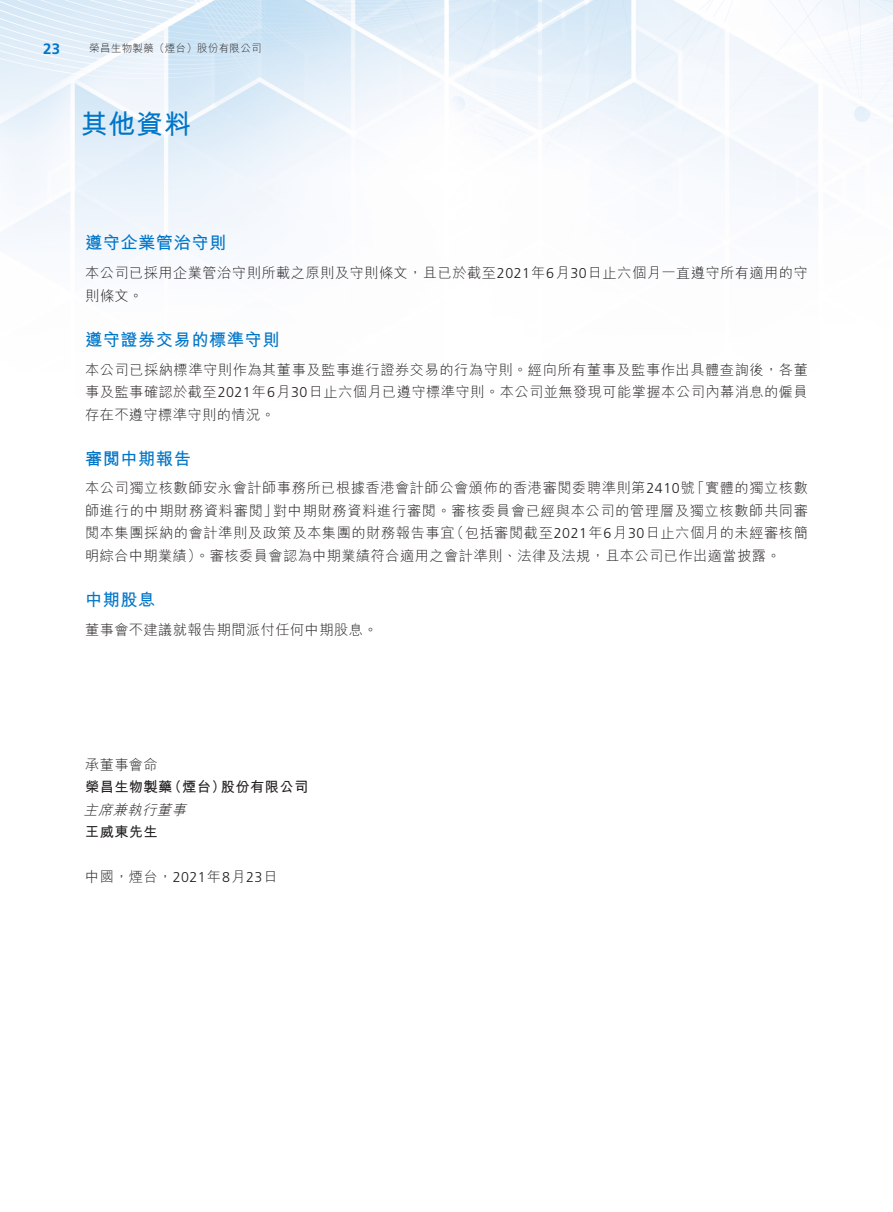
<style>
.page{position:relative;width:893px;height:1212px;background:#fff}
.page>*{position:absolute;margin:0;border:0;box-sizing:border-box;transform-origin:0 0}
.t1{font:700 27px "M Hei HK";color:#0076c8}
.t2{font:700 17.25px "M Hei HK";letter-spacing:.03em;color:#0076c8}
.t3{font:700 15px "Frutiger LT Std";color:#0076c8}
.t4{font:300 14.25px/22.5px "M Hei HK";letter-spacing:.03em;color:#231f20}
.t5{font:700 14.25px "M Hei HK";letter-spacing:.03em;color:#231f20}
.t6{font:italic 300 14.25px "M Hei HK";color:#231f20}
.t7{font:300 10.5px "M Hei HK";letter-spacing:.03em;color:#231f20}
.s1{font-family:"Frutiger LT Std"}
</style>
<div class="page">
<img style="left:0;top:0;width:893px;height:255px">
<p class="t3" style="left:43px;top:40px;width:19px">23</p>
<p class="t7" style="left:89px;top:43px;width:174px">榮昌生物製藥（煙台）股份有限公司</p>
<h1 class="t1" style="left:81px;top:104px;width:112px">其他資料</h1>
<p class="t2" style="left:85px;top:230px;width:143px">遵守企業管治守則</p>
<p class="t4" style="left:85px;top:261px;width:724px">本公司已採用企業管治守則所載之原則及守則條文，且已於截至<span class="s1">2021</span>年<span class="s1">6</span>月<span class="s1">30</span>日止六個月一直遵守所有適用的守則條文。</p>
<p class="t2" style="left:85px;top:327px;width:196px">遵守證券交易的標準守則</p>
<p class="t4" style="left:85px;top:358px;width:724px;text-align:justify">本公司已採納標準守則作為其董事及監事進行證券交易的行為守則。經向所有董事及監事作出具體查詢後，各董事及監事確認於截至<span class="s1">2021</span>年<span class="s1">6</span>月<span class="s1">30</span>日止六個月已遵守標準守則。本公司並無發現可能掌握本公司內幕消息的僱員存在不遵守標準守則的情況。</p>
<p class="t2" style="left:85px;top:446px;width:107px">審閱中期報告</p>
<p class="t4" style="left:690px;top:477px;width:119px">「實體的獨立核數</p>
<p class="t4" style="left:273px;top:477px;width:536px;text-indent:-188px">本公司獨立核數師安永會計師事務所已根據香港會計師公會頒佈的香港審閱委聘準則第<span class="s1">2410</span>號<br>對中期財務資料進行審閱。審核委員會已經與本公司的管理層及獨立核數師共同審</p>
<p class="t4" style="left:85px;top:499px;width:194px">師進行的中期財務資料審閱」</p>
<p class="t4" style="left:85px;top:522px;width:697px">閱本集團採納的會計準則及政策及本集團的財務報告事宜<br>明綜合中期業績）。審核委員會認為中期業績符合適用之會計準則、法律及法規，且本公司已作出適當披露。</p>
<p class="t2" style="left:85px;top:587px;width:72px">中期股息</p>
<p class="t4" style="left:85px;top:618px;width:294px">董事會不建議就報告期間派付任何中期股息。</p>
<p class="t4" style="left:450px;top:522px;width:360px">（包括審閱截至<span class="s1">2021</span>年<span class="s1">6</span>月<span class="s1">30</span>日止六個月的未經審核簡</p>
<p class="t4" style="left:85px;top:753px;width:74px">承董事會命</p>
<p class="t5" style="left:168px;top:777px;width:60px">（煙台）</p>
<p class="t5" style="left:221px;top:777px;width:89px">股份有限公司</p>
<p class="t5" style="left:85px;top:777px;width:89px">榮昌生物製藥</p>
<p class="t6" style="left:84px;top:802px;width:107px">主席兼執行董事</p>
<p class="t5" style="left:85px;top:822px;width:74px">王威東先生</p>
<p class="t4" style="left:85px;top:866px;width:194px">中國，煙台，<span class="s1">2021</span>年<span class="s1">8</span>月<span class="s1">23</span>日</p>
</div>
